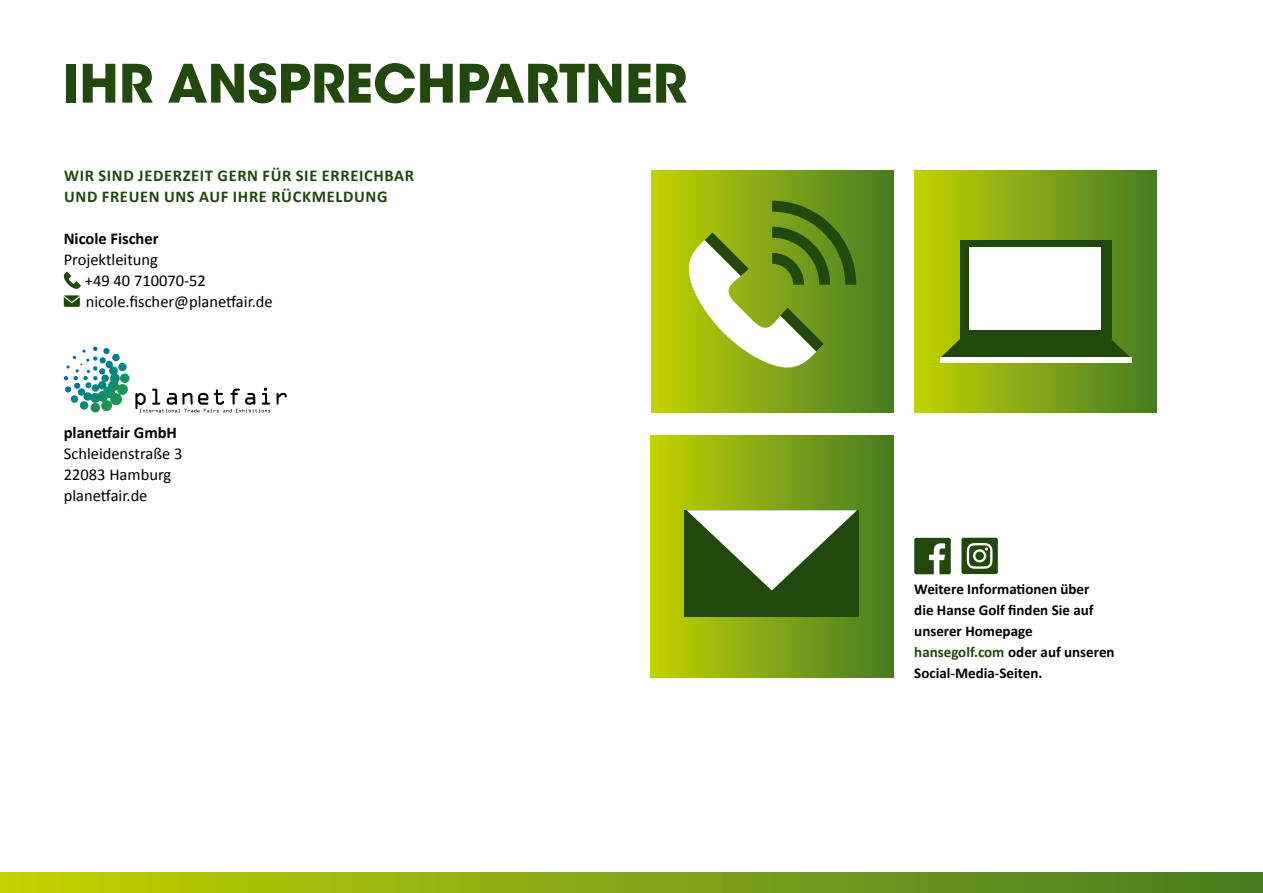
<style>
.page{position:relative;width:1263px;height:893px;background:#fff}
.page>*{position:absolute;margin:0;border:0;box-sizing:border-box;transform-origin:0 0}
.t1{font:700 52.5px "ITC Avant Garde Std";color:#21480d}
.Fließtext{font:16.5px "Calibri";color:#000}
.Fließtext-2{font:700 16.5px/21px "Calibri";letter-spacing:.04em;color:#21480d}
.Fließtext-3{font:700 16.5px "Calibri";color:#000}
.Fließtext-4{font:700 15px/21px "Calibri";color:#000}
.s1{color:#21480d}
</style>
<div class="page">
<div style="left:0;top:872px;width:1263px;height:21px;background:linear-gradient(to right,#c3d102,#457b27)"></div>
<svg style="left:63px;top:271px;width:18px;height:18px"></svg>
<div style="left:64px;top:295px;width:16px;height:12px;background:#21480d"></div>
<svg style="left:64px;top:295px;width:16px;height:9px"></svg>
<div style="left:651px;top:435px;width:242px;height:243px;background:linear-gradient(to right,#c2d102,#467c26)"></div>
<div style="left:684px;top:510px;width:175px;height:106px;background:#21480d"></div>
<svg style="left:687px;top:510px;width:170px;height:80px"></svg>
<div style="left:651px;top:171px;width:243px;height:242px;background:linear-gradient(to right,#c3d202,#457c27)"></div>
<svg style="left:685px;top:201px;width:171px;height:170px"></svg>
<div style="left:914px;top:171px;width:243px;height:242px;background:linear-gradient(to right,#c3d202,#457b27)"></div>
<svg style="left:940px;top:335px;width:191px;height:22px;background:#2f560d"></svg>
<div style="left:960px;top:240px;width:151px;height:99px;background:#21480d"></div>
<div style="left:969px;top:247px;width:132px;height:83px;background:#fff"></div>
<div style="left:940px;top:357px;width:191px;height:5px;background:#fff"></div>
<svg style="left:277px;top:393px;width:10px;height:12px"></svg>
<svg style="left:64px;top:347px;width:206px;height:65px"></svg>
<svg style="left:914px;top:538px;width:37px;height:36px"></svg>
<div style="left:961px;top:538px;width:37px;height:36px;background:#21480d;border-radius:2px"></div>
<svg style="left:967px;top:543px;width:25px;height:26px"></svg>
<p class="t1" style="left:62px;top:49px;width:626px">IHR ANSPRECHPARTNER</p>
<p class="Fließtext-2" style="left:64px;top:164px;width:352px">WIR SIND JEDERZEIT GERN FÜR SIE ERREICHBAR<br>UND FREUEN UNS AUF IHRE RÜCKMELDUNG</p>
<p class="Fließtext-3" style="left:64px;top:227px;width:96px">Nicole Fischer</p>
<p class="Fließtext" style="left:64px;top:248px;width:96px">Projektleitung</p>
<p class="Fließtext" style="left:85px;top:269px;width:123px">+49 40 710070-52</p>
<p class="Fließtext" style="left:86px;top:290px;width:189px">nicole.fischer@planetfair.de</p>
<p class="Fließtext-3" style="left:64px;top:420px;width:115px">planetfair GmbH</p>
<p class="Fließtext" style="left:64px;top:442px;width:120px">Schleidenstraße 3</p>
<p class="Fließtext" style="left:64px;top:463px;width:109px">22083 Hamburg</p>
<p class="Fließtext" style="left:64px;top:484px;width:85px">planetfair.de</p>
<p class="Fließtext-4" style="left:914px;top:578px;width:202px">Weitere Informationen über<br>die Hanse Golf finden Sie auf unserer Homepage <span class="s1">hansegolf.com</span> oder auf unseren<br>Social-Media-Seiten.</p>
</div>
